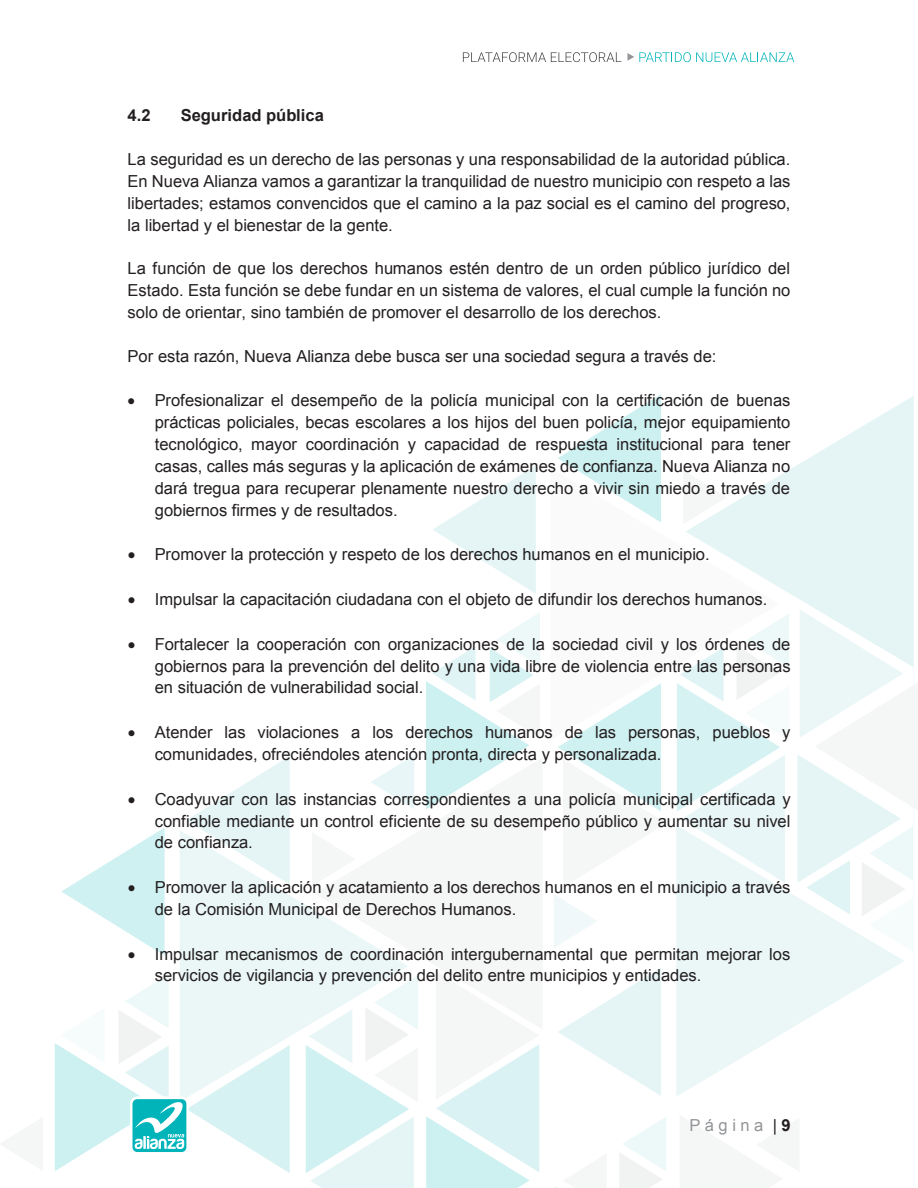
<style>
.page{position:relative;width:918px;height:1188px;background:#fff}
.page>*{position:absolute;margin:0;border:0;box-sizing:border-box;transform-origin:0 0}
.t1{font:16.5px/21.9px "Arial";color:#231f20;text-align:justify}
.t2{font:700 16.5px "Arial";color:#231f20}
.t3{font:16.5px "Arial";letter-spacing:.27em;color:#939598}
.s1{color:#231f20}
.s2{font-weight:700;color:#231f20}
</style>
<div class="page">
<svg style="left:61px;top:827px;width:104px;height:129px"></svg>
<svg style="left:187px;top:756px;width:103px;height:74px"></svg>
<svg style="left:180px;top:830px;width:134px;height:206px;fill:#ebf7f7"></svg>
<svg style="left:314px;top:910px;width:93px;height:61px;fill:#ebf7f7"></svg>
<svg style="left:305px;top:971px;width:234px;height:217px"></svg>
<svg style="left:312px;top:832px;width:2px;height:54px"></svg>
<svg style="left:555px;top:1117px;width:111px;height:71px"></svg>
<svg style="left:554px;top:895px;width:43px;height:53px"></svg>
<svg style="left:558px;top:968px;width:103px;height:128px"></svg>
<svg style="left:558px;top:740px;width:103px;height:71px"></svg>
<svg style="left:433px;top:466px;width:103px;height:128px"></svg>
<svg style="left:558px;top:394px;width:103px;height:74px"></svg>
<svg style="left:676px;top:825px;width:228px;height:272px;fill:#ebf7f7"></svg>
<svg style="left:570px;top:468px;width:91px;height:272px"></svg>
<svg style="left:686px;top:396px;width:228px;height:213px;fill:#e5f5f6"></svg>
<svg style="left:371px;top:755px;width:43px;height:54px"></svg>
<svg style="left:797px;top:609px;width:117px;height:343px"></svg>
<svg style="left:677px;top:614px;width:112px;height:269px"></svg>
<svg style="left:426px;top:613px;width:114px;height:196px"></svg>
<svg style="left:686px;top:470px;width:41px;height:54px"></svg>
<svg style="left:55px;top:974px;width:235px;height:199px"></svg>
<svg style="left:463px;top:52px;width:158px;height:10px"></svg>
<svg style="left:627px;top:52px;width:167px;height:10px"></svg>
<p class="t2" style="left:128px;top:105px;width:25px">4.2</p>
<p class="t2" style="left:181px;top:105px;width:145px">Seguridad pública</p>
<p class="t1" style="left:128px;top:149px;width:664px">La seguridad es un derecho de las personas y una responsabilidad de la autoridad pública.<br>En Nueva Alianza vamos a garantizar la tranquilidad de nuestro municipio con respeto a las libertades; estamos convencidos que el camino a la paz social es el camino del progreso, la libertad y el bienestar de la gente.</p>
<p class="t1" style="left:128px;top:258px;width:664px">La función de que los derechos humanos estén dentro de un orden público jurídico del Estado. Esta función se debe fundar en un sistema de valores, el cual cumple la función no solo de orientar, sino también de promover el desarrollo de los derechos.</p>
<p class="t1" style="left:128px;top:345px;width:590px">Por esta razón, Nueva Alianza debe busca ser una sociedad segura a través de:</p>
<p class="t1" style="left:155px;top:390px;width:637px;text-indent:-27px">• Profesionalizar el desempeño de la policía municipal con la certificación de buenas prácticas policiales, becas escolares a los hijos del buen policía, mejor equipamiento tecnológico, mayor coordinación y capacidad de respuesta institucional para tener casas, calles más seguras y la aplicación de exámenes de confianza. Nueva Alianza no dará tregua para recuperar plenamente nuestro derecho a vivir sin miedo a través de gobiernos firmes y de resultados.</p>
<p class="t1" style="left:128px;top:544px;width:584px">• Promover la protección y respeto de los derechos humanos en el municipio.</p>
<p class="t1" style="left:128px;top:588px;width:641px">• Impulsar la capacitación ciudadana con el objeto de difundir los derechos humanos.</p>
<p class="t1" style="left:155px;top:633px;width:637px;text-indent:-27px">• Fortalecer la cooperación con organizaciones de la sociedad civil y los órdenes de gobiernos para la prevención del delito y una vida libre de violencia entre las personas en situación de vulnerabilidad social.</p>
<p class="t1" style="left:155px;top:721px;width:637px;text-indent:-27px">• Atender las violaciones a los derechos humanos de las personas, pueblos y comunidades, ofreciéndoles atención pronta, directa y personalizada.</p>
<p class="t1" style="left:155px;top:788px;width:638px;text-indent:-27px">• Coadyuvar con las instancias correspondientes a una policía municipal certificada y confiable mediante un control eficiente de su desempeño público y aumentar su nivel de confianza.</p>
<p class="t1" style="left:155px;top:876px;width:637px;text-indent:-27px">• Promover la aplicación y acatamiento a los derechos humanos en el municipio a través de la Comisión Municipal de Derechos Humanos.</p>
<p class="t1" style="left:155px;top:943px;width:637px;text-indent:-27px">• Impulsar mecanismos de coordinación intergubernamental que permitan mejorar los servicios de vigilancia y prevención del delito entre municipios y entidades.</p>
<p class="t3" style="left:690px;top:1115px;width:103px">Página <span class="s1">|</span> <span class="s2">9</span></p>
</div>
